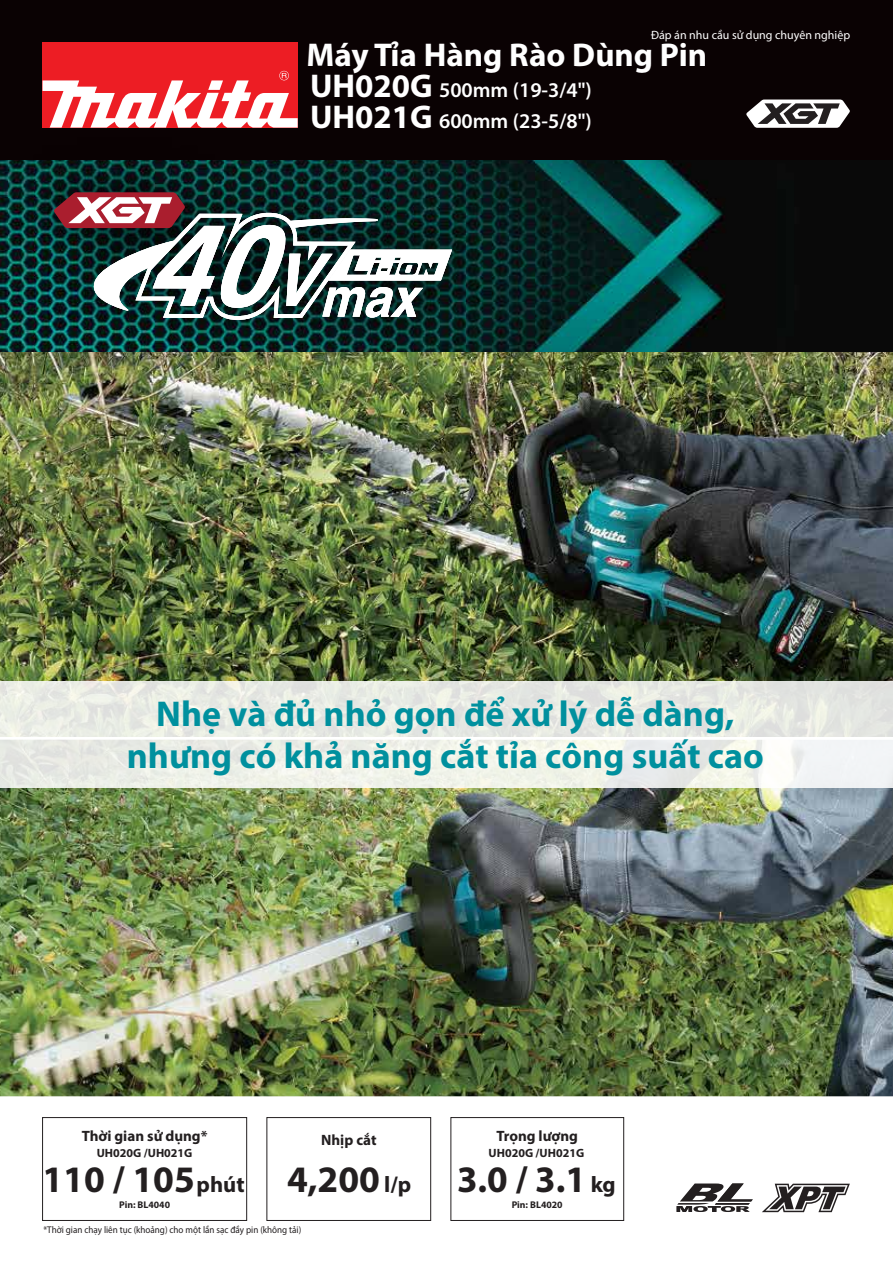
<style>
.page{position:relative;width:893px;height:1263px;background:#fff}
.page>*{position:absolute;margin:0;border:0;box-sizing:border-box;transform-origin:0 0}
.t1{font:700 37.5px "Myriad Pro";color:#231f20}
.t2{font:700 36px/42px "Myriad Pro";color:#00909e;text-align:center}
.t3{font:700 33px "Myriad Pro";color:#fff}
.t4{font:600 21px "Myriad Pro";color:#fff}
.t5{font:700 15px "Myriad Pro";color:#231f20}
.t6{font:12px "Myriad Pro";color:#fff}
.t7{font:700 12px "Myriad Pro";color:#231f20}
.t8{font:9.75px "Myriad Pro";color:#231f20;scale:.93 1}
.t9{font:700 9.75px "Myriad Pro";color:#231f20}
.s1{font-weight:700;font-size:33px}
.s2{font-size:22.5px}
</style>
<div class="page">
<img style="left:0;top:352px;width:893px;height:330px">
<img style="left:0;top:788px;width:893px;height:308px">
<div style="left:0;top:0;width:893px;height:160px;background:#0a0203"></div>
<svg style="left:746px;top:100px;width:104px;height:28px;background:#989697"></svg>
<img style="left:516px;top:160px;width:377px;height:192px">
<img style="left:0;top:160px;width:516px;height:224px">
<svg style="left:54px;top:192px;width:398px;height:128px"></svg>
<div style="left:43px;top:43px;width:255px;height:85px;background:#ed1d24"></div>
<svg style="left:43px;top:71px;width:255px;height:57px"></svg>
<svg style="left:0;top:682px;width:893px;height:106px;background:#ebede6"></svg>
<div style="left:450px;top:1117px;width:174px;height:104px;border:1px solid #231f20"></div>
<div style="left:266px;top:1117px;width:165px;height:104px;border:1px solid #231f20"></div>
<div style="left:42px;top:1117px;width:205px;height:104px;border:1px solid #231f20"></div>
<svg style="left:677px;top:1183px;width:76px;height:29px"></svg>
<svg style="left:762px;top:1183px;width:88px;height:30px"></svg>
<svg style="left:762px;top:1184px;width:88px;height:28px"></svg>
<p class="t6" style="left:651px;top:27px;width:201px">Đáp án nhu cầu sử dụng chuyên nghiệp</p>
<p class="t3" style="left:307px;top:33px;width:402px">Máy Tỉa Hàng Rào Dùng Pin</p>
<p class="t4" style="left:310px;top:107px;width:283px"><span class="s1">UH021G</span> 600mm (23-5/8")</p>
<p class="t4" style="left:310px;top:76px;width:283px"><span class="s1">UH020G</span> 500mm (19-3/4")</p>
<p class="t2" style="left:127px;top:692px;width:638px">Nhẹ và đủ nhỏ gọn để xử lý dễ dàng, nhưng có khả năng cắt tỉa công suất cao</p>
<p class="t5" style="left:82px;top:1126px;width:127px">Thời gian sử dụng*</p>
<p class="t5" style="left:496px;top:1126px;width:83px">Trọng lượng</p>
<p class="t5" style="left:321px;top:1130px;width:57px">Nhịp cắt</p>
<p class="t1" style="left:287px;top:1154px;width:126px">4,200 <span class="s2">l/p</span></p>
<p class="t7" style="left:97px;top:1145px;width:97px">UH020G /UH021G</p>
<p class="t7" style="left:489px;top:1145px;width:97px">UH020G /UH021G</p>
<p class="t1" style="left:42px;top:1155px;width:204px">110 / 105<span class="s2">phút</span></p>
<p class="t1" style="left:457px;top:1155px;width:160px">3.0 / 3.1 <span class="s2">kg</span></p>
<p class="t9" style="left:119px;top:1198px;width:52px">Pin: BL4040</p>
<p class="t8" style="left:43px;top:1223px;width:279px">*Thời gian chạy liên tục (khoảng) cho một lần sạc đầy pin (không tải)</p>
<p class="t9" style="left:512px;top:1198px;width:52px">Pin: BL4020</p>
</div>
